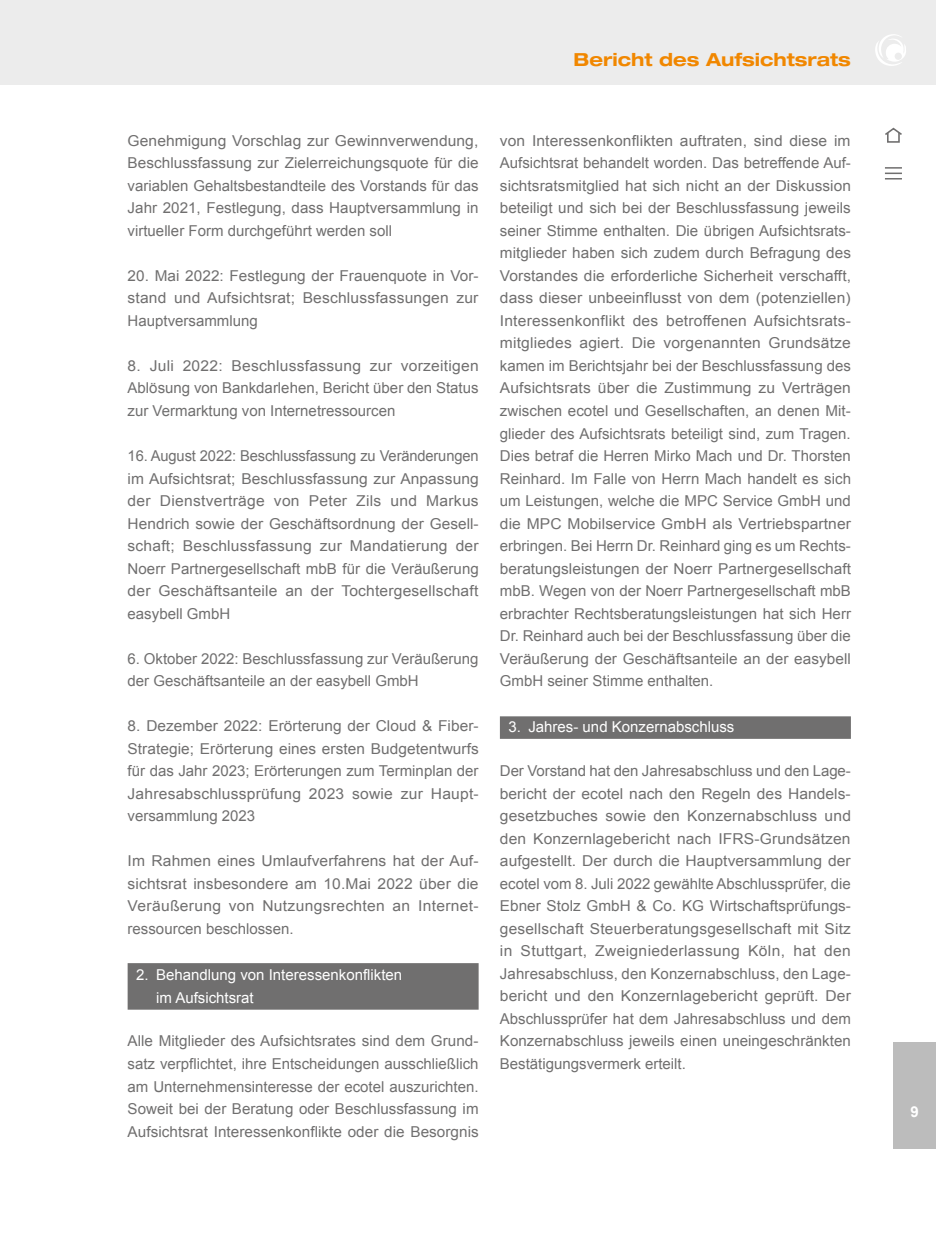
<style>
.page{position:relative;width:936px;height:1234px;background:#fff}
.page>*{position:absolute;margin:0;border:0;box-sizing:border-box;transform-origin:0 0}
.t1{font:700 expanded 18px "Helvetica Neue LT Std";color:#f18700}
.t2{font:15px/22.5px "Arial";color:#706f6f;text-align:justify;scale:1.04 1}
.t3{font:15px/22.5px "Arial";color:#706f6f;text-align:justify}
.t4{font:15px/22.5px "Arial";color:#fff}
.t5{font:700 15px "Arial";color:#fff}
</style>
<div class="page">
<div style="left:128px;top:962px;width:350px;height:47px;background:#706f6f"></div>
<div style="left:500px;top:716px;width:350px;height:22px;background:#706f6f"></div>
<div style="left:0;top:0;width:935px;height:85px;background:#ececec"></div>
<svg style="left:875px;top:34px;width:31px;height:32px"></svg>
<div style="left:893px;top:1042px;width:42px;height:106px;background:#bcbcbc"></div>
<svg style="left:885px;top:167px;width:16px;height:12px"></svg>
<svg style="left:885px;top:127px;width:17px;height:16px"></svg>
<p class="t1" style="left:573px;top:48px;width:279px">Bericht des Aufsichtsrats</p>
<p class="t2" style="left:128px;top:129px;width:339px">Genehmigung Vorschlag zur Gewinnverwendung, Beschlussfassung zur Zielerreichungsquote für die variablen Gehaltsbestandteile des Vorstands für das Jahr 2021, Festlegung, dass Hauptversammlung in virtueller Form durchgeführt werden soll</p>
<p class="t3" style="left:128px;top:264px;width:352px">20. Mai 2022: Festlegung der Frauenquote in Vor&shy;stand und Aufsichtsrat; Beschlussfassungen zur Hauptversammlung</p>
<p class="t2" style="left:128px;top:354px;width:339px">8. Juli 2022: Beschlussfassung zur vorzeitigen Ablösung von Bankdarlehen, Bericht über den Status zur Vermarktung von Internetressourcen</p>
<p class="t3" style="left:128px;top:444px;width:352px">16. August 2022: Beschlussfassung zu Veränderungen im Aufsichtsrat; Beschlussfassung zur Anpassung der Dienstverträge von Peter Zils und Markus Hendrich sowie der Geschäftsordnung der Gesell&shy;schaft; Beschlussfassung zur Mandatierung der Noerr Partnergesellschaft mbB für die Veräußerung der Geschäftsanteile an der Tochtergesellschaft easybell GmbH</p>
<p class="t3" style="left:128px;top:647px;width:352px">6. Oktober 2022: Beschlussfassung zur Veräußerung der Geschäftsanteile an der easybell GmbH</p>
<p class="t3" style="left:128px;top:714px;width:352px">8. Dezember 2022: Erörterung der Cloud &amp; Fiber-Strategie; Erörterung eines ersten Budgetentwurfs für das Jahr 2023; Erörterungen zum Terminplan der Jahresabschlussprüfung 2023 sowie zur Haupt&shy;versammlung 2023</p>
<p class="t2" style="left:128px;top:849px;width:339px">Im Rahmen eines Umlaufverfahrens hat der Auf&shy;sichtsrat insbesondere am 10.Mai 2022 über die Veräußerung von Nutzungsrechten an Internet&shy;ressourcen beschlossen.</p>
<p class="t4" style="left:156px;top:963px;width:247px;text-indent:-20px">2. Behandlung von Interessenkonflikten im Aufsichtsrat</p>
<p class="t3" style="left:128px;top:1029px;width:352px">Alle Mitglieder des Aufsichtsrates sind dem Grund&shy;satz verpflichtet, ihre Entscheidungen ausschließlich am Unternehmensinteresse der ecotel auszurichten.<br>Soweit bei der Beratung oder Beschlussfassung im Aufsichtsrat Interessenkonflikte oder die Besorgnis</p>
<p class="t2" style="left:500px;top:129px;width:339px">von Interessenkonflikten auftraten, sind diese im Aufsichtsrat behandelt worden. Das betreffende Auf&shy;sichtsratsmitglied hat sich nicht an der Diskussion beteiligt und sich bei der Beschlussfassung jeweils seiner Stimme enthalten. Die übrigen Aufsichtsrats&shy;mitglieder haben sich zudem durch Befragung des Vorstandes die erforderliche Sicherheit verschafft, dass dieser unbeeinflusst von dem (potenziellen)<br>Interessenkonflikt des betroffenen Aufsichtsrats&shy;mitgliedes agiert. Die vorgenannten Grundsätze kamen im Berichtsjahr bei der Beschlussfassung des Aufsichtsrats über die Zustimmung zu Verträgen zwischen ecotel und Gesellschaften, an denen Mit&shy;glieder des Aufsichtsrats beteiligt sind, zum Tragen.<br>Dies betraf die Herren Mirko Mach und Dr. Thorsten Reinhard. Im Falle von Herrn Mach handelt es sich um Leistungen, welche die MPC Service GmbH und die MPC Mobilservice GmbH als Vertriebspartner erbringen. Bei Herrn Dr. Reinhard ging es um Rechts&shy;beratungsleistungen der Noerr Partnergesellschaft mbB. Wegen von der Noerr Partnergesellschaft mbB erbrachter Rechtsberatungsleistungen hat sich Herr Dr. Reinhard auch bei der Beschlussfassung über die Veräußerung der Geschäftsanteile an der easybell GmbH seiner Stimme enthalten.</p>
<p class="t4" style="left:508px;top:716px;width:227px">3. Jahres- und Konzernabschluss</p>
<p class="t3" style="left:500px;top:759px;width:352px;text-align:left">Der Vorstand hat den Jahresabschluss und den Lage&shy;bericht der ecotel nach den Regeln des Handels&shy;gesetzbuches sowie den Konzernabschluss und den Konzernlagebericht nach IFRS-Grundsätzen aufgestellt. Der durch die Hauptversammlung der ecotel vom 8. Juli 2022 gewählte Abschlussprüfer, die Ebner Stolz GmbH &amp; Co. KG Wirtschaftsprüfungs-- gesellschaft Steuerberatungsgesellschaft mit Sitz in Stuttgart, Zweigniederlassung Köln, hat den Jahresabschluss, den Konzernabschluss, den Lage&shy;bericht und den Konzernlagebericht geprüft. Der Abschlussprüfer hat dem Jahresabschluss und dem Konzernabschluss jeweils einen uneingeschränkten Bestätigungsvermerk erteilt.</p>
<p class="t5" style="left:910px;top:1101px;width:10px">9</p>
</div>
